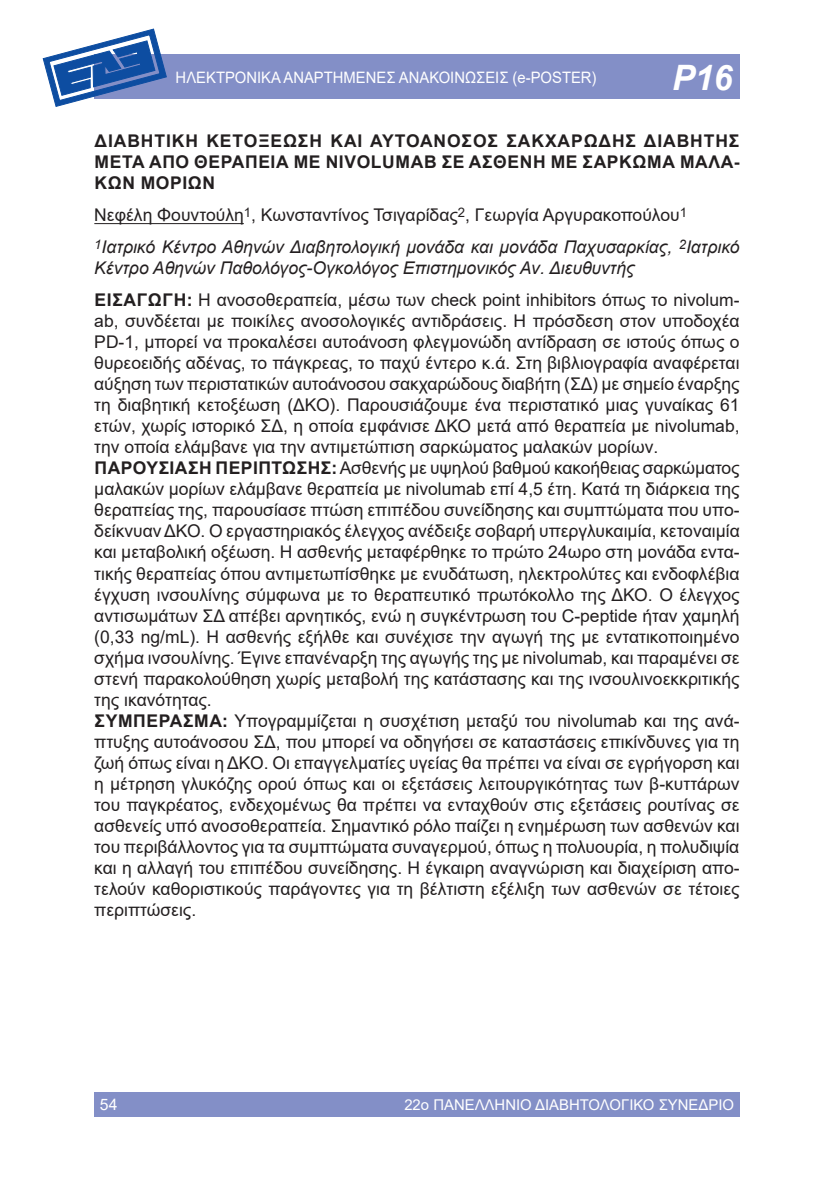
<style>
.page{position:relative;width:834px;height:1191px;background:#fff}
.page>*{position:absolute;margin:0;border:0;box-sizing:border-box;transform-origin:0 0}
.t1{font:italic 700 35px "Arial";color:#fff}
.body_text_1st_par{font:17.5px/21px "Arial";color:#231f20;text-align:justify}
.nosokomeio{font:italic 17.5px/21px "Arial";color:#231f20}
.titlos{font:700 17.5px/21px "Arial";letter-spacing:.035em;color:#231f20;text-align:justify}
.names{font:17.5px "Arial";color:#231f20}
.t2{font:15.75px "Arial";color:#fff;scale:.94 1}
.t3{font:15.75px "Arial";color:#fff}
.t4{font:14.88px "Arial";color:#fff}
.s1{font-weight:700}
</style>
<div class="page">
<div style="left:94px;top:1091px;width:645px;height:25px;background:#838fc7"></div>
<div style="left:94px;top:55px;width:645px;height:44px;background:#838fc7"></div>
<svg style="left:43px;top:29px;width:124px;height:78px"></svg>
<hr style="left:94px;top:223px;width:150px;height:1px;background:#231f20">
<p class="t3" style="left:276px;top:66px;width:284px">ΠΡΟΦΟΡΙΚΕΣ ΑΝΑΚΟΙΝΩΣΕΙΣ (ORAL)</p>
<p class="t1" style="left:672px;top:54px;width:62px">P16</p>
<p class="t2" style="left:176px;top:66px;width:449px">ΗΛΕΚΤΡΟΝΙΚΑ ΑΝΑΡΤΗΜΕΝΕΣ ΑΝΑΚΟΙΝΩΣΕΙΣ (e-POSTER)</p>
<p class="titlos" style="left:95px;top:130px;width:646px">ΔΙΑΒΗΤΙΚΗ ΚΕΤΟΞΕΩΣΗ ΚΑΙ ΑΥΤΟΑΝΟΣΟΣ ΣΑΚΧΑΡΩΔΗΣ ΔΙΑΒΗΤΗΣ ΜΕΤΑ ΑΠΟ ΘΕΡΑΠΕΙΑ ΜΕ NIVOLUMAB ΣΕ ΑΣΘΕΝΗ ΜΕ ΣΑΡΚΩΜΑ ΜΑΛΑ-ΚΩΝ ΜΟΡΙΩΝ</p>
<p class="names" style="left:94px;top:203px;width:594px">Νεφέλη Φουντούλη<sup>1</sup>, Κωνσταντίνος Τσιγαρίδας<sup>2</sup>, Γεωργία Αργυρακοπούλου<sup>1</sup></p>
<p class="nosokomeio" style="left:94px;top:237px;width:646px"><sup>1</sup>Ιατρικό Κέντρο Αθηνών Διαβητολογική μονάδα και μονάδα Παχυσαρκίας, <sup>2</sup>Ιατρικό<br>Κέντρο Αθηνών Παθολόγος-Ογκολόγος Επιστημονικός Αν. Διευθυντής</p>
<p class="body_text_1st_par" style="left:94px;top:290px;width:646px"><span class="s1">ΕΙΣΑΓΩΓΉ :</span> Η ανοσοθεραπεία, μέσω των check point inhibitors όπως το nivolum&shy;ab, συνδέεται με ποικίλες ανοσολογικές αντιδράσεις. Η πρόσδεση στον υποδοχέα PD-1, μπορεί να προκαλέσει αυτοάνοση φλεγμονώδη αντίδραση σε ιστούς όπως ο θυρεοειδής αδένας, το πάγκρεας, το παχύ έντερο κ.ά. Στη βιβλιογραφία αναφέρεται αύξηση των περιστατικών αυτοάνοσου σακχαρώδους διαβήτη (ΣΔ) με σημείο έναρξης τη διαβητική κετοξέωση (ΔΚΟ). Παρουσιάζουμε ένα περιστατικό μιας γυναίκας 61 ετών, χωρίς ιστορικό ΣΔ, η οποία εμφάνισε ΔΚΟ μετά από θεραπεία με nivolumab, την οποία ελάμβανε για την αντιμετώπιση σαρκώματος μαλακών μορίων.</p>
<p class="body_text_1st_par" style="left:94px;top:458px;width:647px"><span class="s1">ΠΑΡΟΥΣΊΑΣΗ ΠΕΡΊ ΠΤΩΣΗΣ:</span> Ασθενής με υψηλού βαθμού κακοήθειας σαρκώματος μαλακών μορίων ελάμβανε θεραπεία με nivolumab επί 4,5 έτη. Κατά τη διάρκεια της θεραπείας της, παρουσίασε πτώση επιπέδου συνείδησης και συμπτώματα που υπο&shy;δείκνυαν ΔΚΟ. Ο εργαστηριακός έλεγχος ανέδειξε σοβαρή υπεργλυκαιμία, κετοναιμία και μεταβολική οξέωση. Η ασθενής μεταφέρθηκε το πρώτο 24ωρο στη μονάδα εντα&shy;τικής θεραπείας όπου αντιμετωπίσθηκε με ενυδάτωση, ηλεκτρολύτες και ενδοφλέβια έγχυση ινσουλίνης σύμφωνα με το θεραπευτικό πρωτόκολλο της ΔΚΟ. Ο έλεγχος αντισωμάτων ΣΔ απέβει αρνητικός, ενώ η συγκέντρωση του C-peptide ήταν χαμηλή (0,33 ng/mL). Η ασθενής εξήλθε και συνέχισε την αγωγή της με εντατικοποιημένο σχήμα ινσουλίνης. Έγινε επανέναρξη της αγωγής της με nivolumab, και παραμένει σε στενή παρακολούθηση χωρίς μεταβολή της κατάστασης και της ινσουλινοεκκριτικής της ικανότητας.</p>
<p class="body_text_1st_par" style="left:94px;top:710px;width:646px"><span class="s1">ΣΥΜΠΈ ΡΑΣΜΑ:</span> Υπογραμμίζεται η συσχέτιση μεταξύ του nivolumab και της ανά&shy;πτυξης αυτοάνοσου ΣΔ, που μπορεί να οδηγήσει σε καταστάσεις επικίνδυνες για τη ζωή όπως είναι η ΔΚΟ. Οι επαγγελματίες υγείας θα πρέπει να είναι σε εγρήγορση και η μέτρηση γλυκόζης ορού όπως και οι εξετάσεις λειτουργικότητας των β-κυττάρων του παγκρέατος, ενδεχομένως θα πρέπει να ενταχθούν στις εξετάσεις ρουτίνας σε ασθενείς υπό ανοσοθεραπεία. Σημαντικό ρόλο παίζει η ενημέρωση των ασθενών και του περιβάλλοντος για τα συμπτώματα συναγερμού, όπως η πολυουρία, η πολυδιψία και η αλλαγή του επιπέδου συνείδησης. Η έγκαιρη αναγνώριση και διαχείριση απο&shy;τελούν καθοριστικούς παράγοντες για τη βέλτιστη εξέλιξη των ασθενών σε τέτοιες περιπτώσεις.</p>
<p class="t3" style="left:100px;top:1093px;width:19px">54</p>
<p class="t4" style="left:404px;top:1094px;width:331px">22ο ΠΑΝΕΛΛΗΝΙΟ ΔΙΑΒΗΤΟΛΟΓΙΚΟ ΣΥΝΕΔΡΙΟ</p>
</div>
